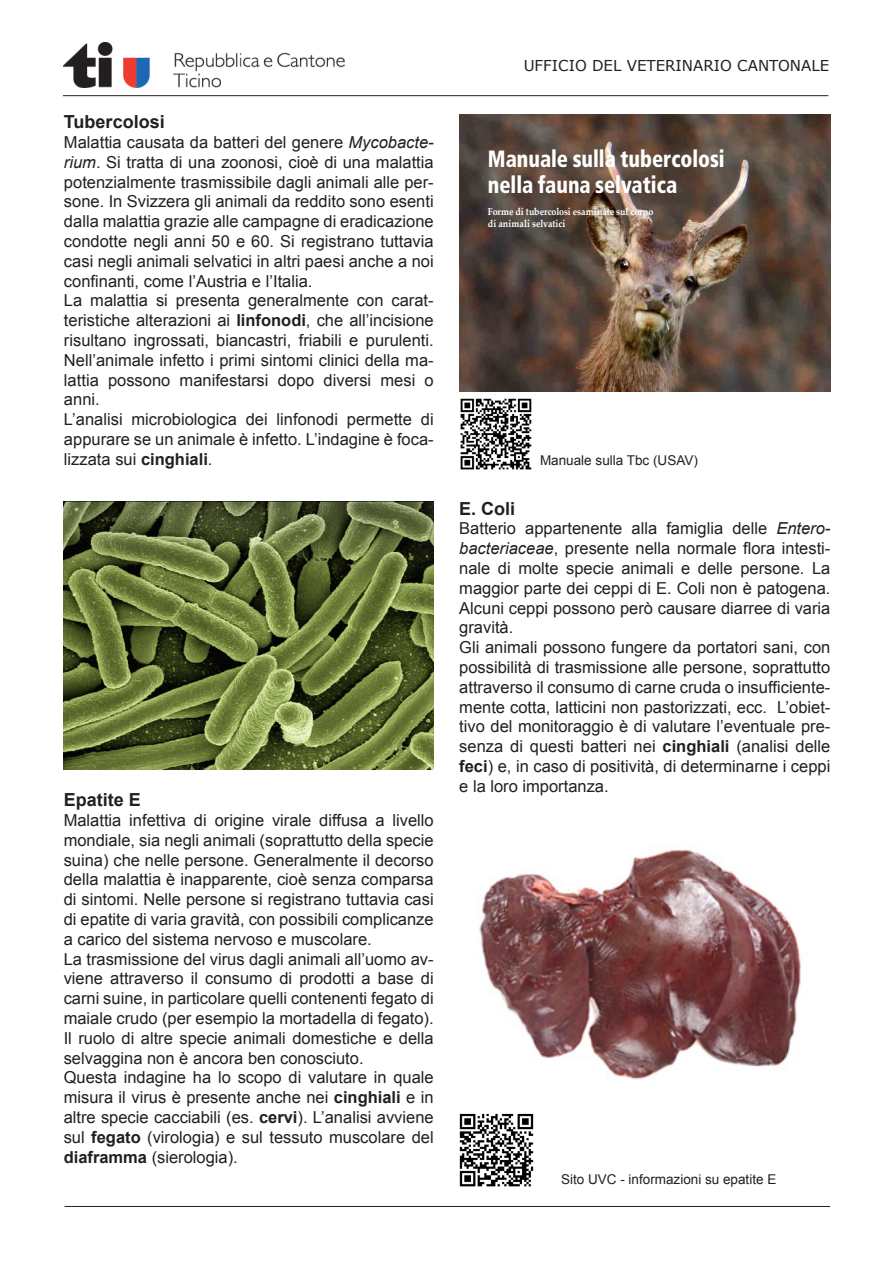
<style>
.page{position:relative;width:893px;height:1263px;background:#fff}
.page>*{position:absolute;margin:0;border:0;box-sizing:border-box;transform-origin:0 0}
.t1{font:900 condensed 23.55px/26.2px "Frutiger LT Pro";color:#fff;scale:.89 1}
.titolo{font:700 18px "Arial";color:#231f20}
.t2{font:16.5px/19.8px "Arial";color:#231f20;text-align:justify}
.t3{font:15px "Verdana";color:#231f20}
.t4{font:13.5px "Arial";color:#231f20}
.t5{font:700 10.05px/12.1px "Palatino Linotype";color:#fff;scale:.89 1}
.s1{font-style:italic}
.s2{font-weight:700}
</style>
<div class="page">
<img style="left:64px;top:43px;width:280px;height:44px">
<img style="left:479px;top:849px;width:322px;height:231px">
<hr style="left:63px;top:95px;width:765px;height:1px;background:#231f20">
<hr style="left:65px;top:1206px;width:765px;height:1px;background:#231f20">
<img style="left:459px;top:1113px;width:75px;height:74px">
<img style="left:460px;top:398px;width:72px;height:72px">
<img style="left:459px;top:115px;width:371px;height:277px">
<img style="left:64px;top:501px;width:370px;height:268px">
<p class="titolo" style="left:64px;top:110px;width:102px">Tubercolosi</p>
<p class="t2" style="left:64px;top:132px;width:371px">Malattia causata da batteri del genere <span class="s1">Mycobacte&shy;rium</span>. Si tratta di una zoonosi, cioè di una malattia potenzialmente trasmissibile dagli animali alle per&shy;sone. In Svizzera gli animali da reddito sono esenti dalla malattia grazie alle campagne di eradicazione condotte negli anni 50 e 60. Si registrano tuttavia casi negli animali selvatici in altri paesi anche a noi confinanti, come l’Austria e l’Italia.</p>
<p class="t2" style="left:64px;top:291px;width:371px">La malattia si presenta generalmente con carat&shy;teristiche alterazioni ai <span class="s2">linfonodi</span>, che all’incisione risultano ingrossati, biancastri, friabili e purulenti.<br>Nell’animale infetto i primi sintomi clinici della ma&shy;lattia possono manifestarsi dopo diversi mesi o anni.</p>
<p class="t2" style="left:64px;top:410px;width:371px">L’analisi microbiologica dei linfonodi permette di appurare se un animale è infetto. L’indagine è foca&shy;lizzata sui <span class="s2">cinghiali</span>.</p>
<p class="titolo" style="left:64px;top:788px;width:79px">Epatite E</p>
<p class="t2" style="left:64px;top:810px;width:372px">Malattia infettiva di origine virale diffusa a livello mondiale, sia negli animali (soprattutto della specie suina) che nelle persone. Generalmente il decorso della malattia è inapparente, cioè senza comparsa di sintomi. Nelle persone si registrano tuttavia casi di epatite di varia gravità, con possibili complicanze a carico del sistema nervoso e muscolare.</p>
<p class="t2" style="left:64px;top:949px;width:372px">La trasmissione del virus dagli animali all’uomo av&shy;viene attraverso il consumo di prodotti a base di carni suine, in particolare quelli contenenti fegato di maiale crudo (per esempio la mortadella di fegato).<br>Il ruolo di altre specie animali domestiche e della selvaggina non è ancora ben conosciuto.</p>
<p class="t2" style="left:64px;top:1068px;width:372px">Questa indagine ha lo scopo di valutare in quale misura il virus è presente anche nei <span class="s2">cinghiali</span> e in altre specie cacciabili (es. <span class="s2">cervi</span>). L’analisi avviene sul <span class="s2">fegato</span> (virologia) e sul tessuto muscolare del <span class="s2">diaframma</span> (sierologia).</p>
<p class="t3" style="left:524px;top:55px;width:307px">UFFICIO DEL VETERINARIO CANTONALE</p>
<p class="t1" style="left:488px;top:145px;width:268px">Manuale sulla tubercolosi nella fauna selvatica</p>
<p class="t5" style="left:488px;top:205px;width:187px">Forme di tubercolosi esaminate sul corpo di animali selvatici</p>
<p class="t4" style="left:540px;top:452px;width:159px">Manuale sulla Tbc (USAV)</p>
<p class="titolo" style="left:459px;top:496px;width:58px">E. Coli</p>
<p class="t2" style="left:459px;top:519px;width:373px">Batterio appartenente alla famiglia delle <span class="s1">Entero&shy;bacteriaceae</span>, presente nella normale flora intesti&shy;nale di molte specie animali e delle persone. La maggior parte dei ceppi di E. Coli non è patogena.<br>Alcuni ceppi possono però causare diarree di varia gravità.</p>
<p class="t2" style="left:459px;top:638px;width:373px">Gli animali possono fungere da portatori sani, con possibilità di trasmissione alle persone, soprattutto attraverso il consumo di carne cruda o insufficiente&shy;mente cotta, latticini non pastorizzati, ecc. L’obiet&shy;tivo del monitoraggio è di valutare l’eventuale pre&shy;senza di questi batteri nei <span class="s2">cinghiali</span> (analisi delle <span class="s2">feci</span>) e, in caso di positività, di determinarne i ceppi e la loro importanza.</p>
<p class="t4" style="left:561px;top:1170px;width:217px">Sito UVC - informazioni su epatite E</p>
</div>
